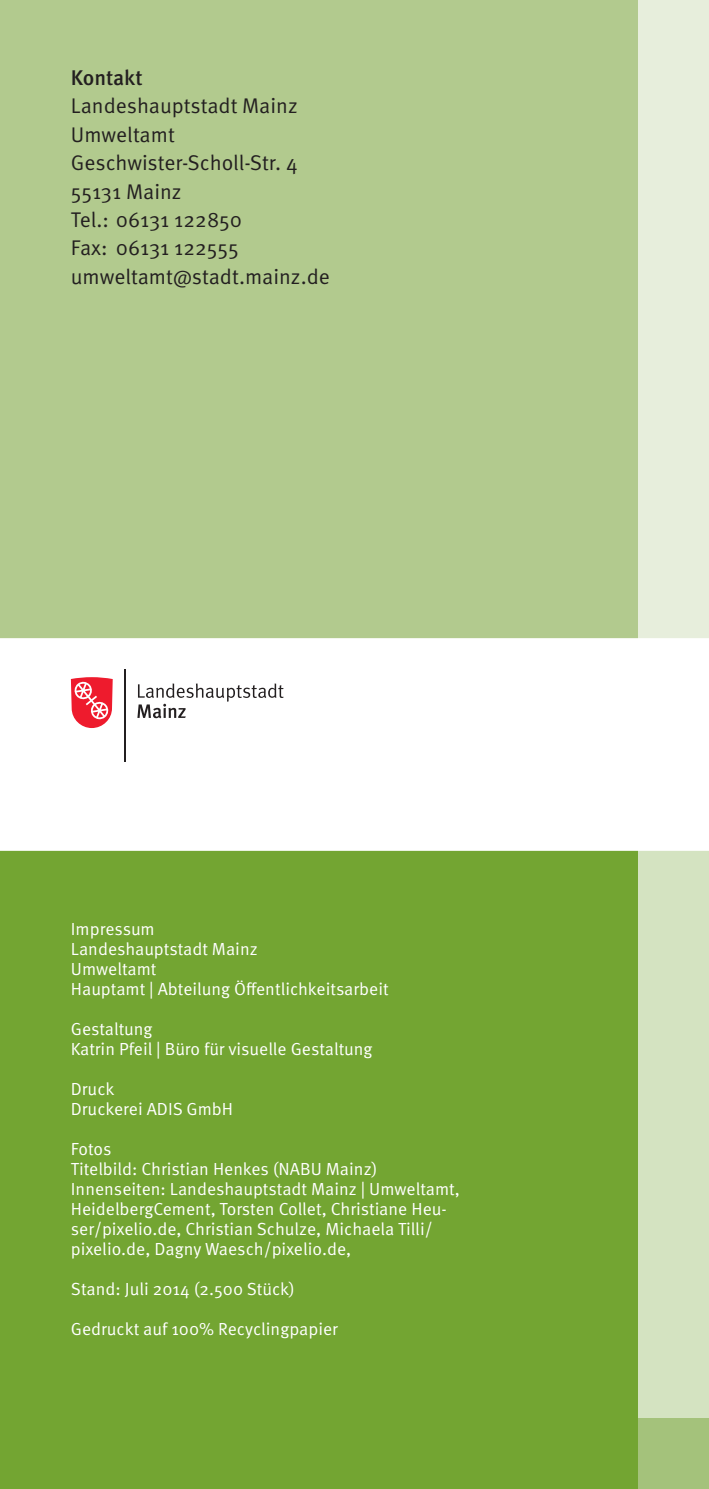
<style>
.page{position:relative;width:709px;height:1489px;background:#fff}
.page>*{position:absolute;margin:0;border:0;box-sizing:border-box;transform-origin:0 0}
.t1{font:21.25px/28.2px "Meta Pro Norm";color:#231f20}
.t2{font:500 21.25px "Meta Pro";letter-spacing:-.005em;color:#231f20}
.t3{font:17.5px/20px "Meta Pro Norm";color:#fff}
</style>
<div class="page">
<div style="left:0;top:850px;width:709px;height:638px;background:#73a532"></div>
<div style="left:0;top:0;width:709px;height:638px;background:#b2ca8e"></div>
<svg style="left:638px;top:0;width:71px;height:1417px;background:#e3ecd6"></svg>
<div style="left:638px;top:1417px;width:71px;height:71px;background:#a4c27b"></div>
<svg style="left:137px;top:683px;width:146px;height:35px"></svg>
<hr style="left:125px;top:669px;width:1px;height:93px;background:#231f20">
<svg style="left:71px;top:677px;width:42px;height:51px"></svg>
<p class="t2" style="left:71px;top:61px;width:73px">Kontakt</p>
<p class="t1" style="left:71px;top:91px;width:260px">Landeshauptstadt Mainz<br>Umweltamt<br>Geschwister-Scholl-Str. 4<br>55131 Mainz<br>Tel.: 06131 122850<br>Fax: 06131 122555 umweltamt@stadt.mainz.de</p>
<p class="t3" style="left:71px;top:917px;width:319px">Impressum<br>Landeshauptstadt Mainz<br>Umweltamt<br>Hauptamt | Abteilung Öffentlichkeitsarbeit</p>
<p class="t3" style="left:71px;top:1017px;width:303px">Gestaltung<br>Katrin Pfeil | Büro für visuelle Gestaltung</p>
<p class="t3" style="left:71px;top:1077px;width:164px">Druck<br>Druckerei ADIS GmbH</p>
<p class="t3" style="left:71px;top:1137px;width:390px">Fotos<br>Titelbild: Christian Henkes (NABU Mainz)<br>Innenseiten: Landeshauptstadt Mainz | Umweltamt, HeidelbergCement, Torsten Collet, Christiane Heu&shy;ser/pixelio.de, Christian Schulze, Michaela Tilli/ pixelio.de, Dagny Waesch/pixelio.de,</p>
<p class="t3" style="left:71px;top:1277px;width:225px">Stand: Juli 2014 (2.500 Stück)</p>
<p class="t3" style="left:71px;top:1317px;width:268px">Gedruckt auf 100% Recyclingpapier</p>
</div>
